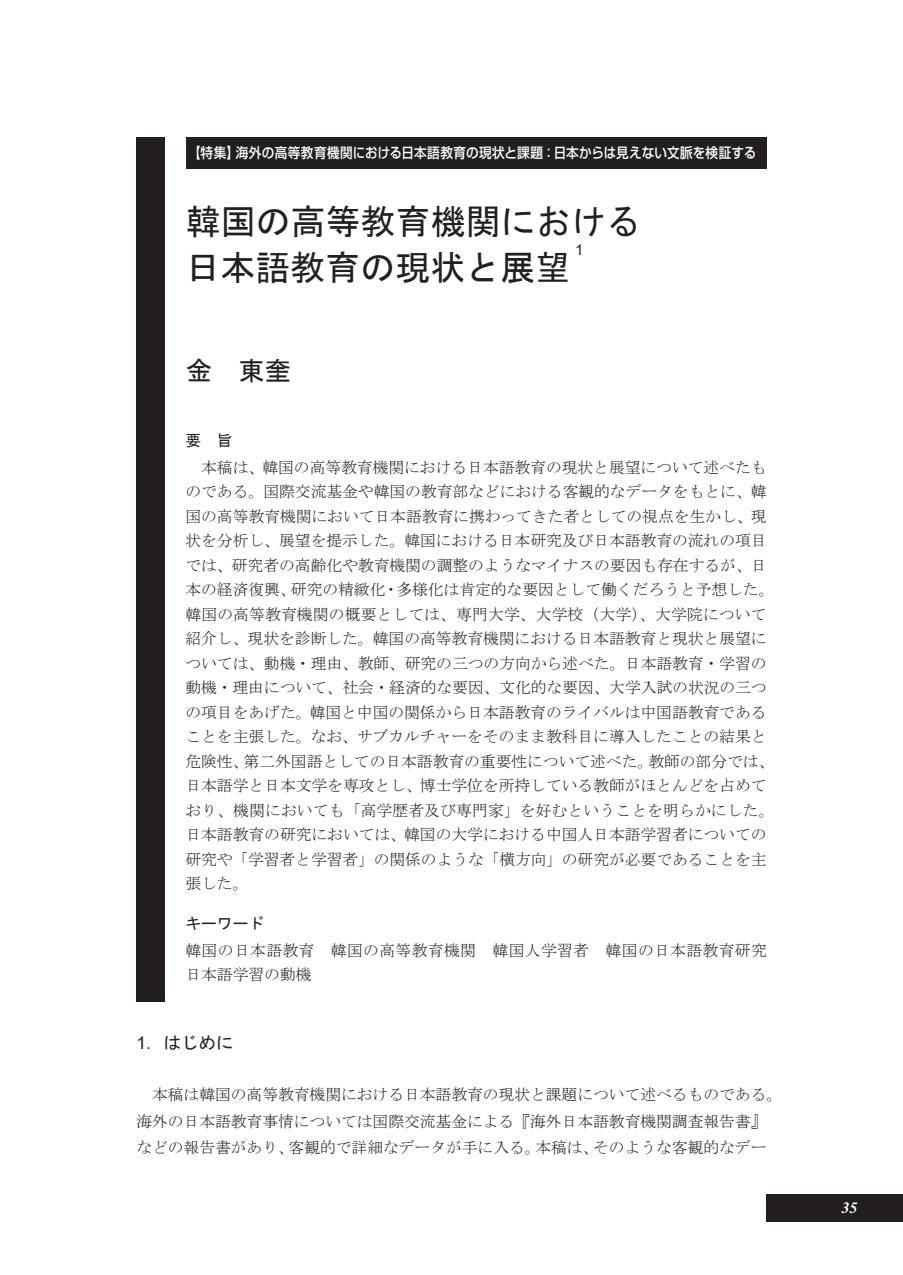
<style>
.page{position:relative;width:903px;height:1275px;background:#fff}
.page>*{position:absolute;margin:0;border:0;box-sizing:border-box;transform-origin:0 0}
.t1{font:35px/45.5px "MS Gothic";color:#231f20}
.t2{font:26.25px "MS Gothic";color:#231f20}
.t3{font:17.5px "MS Gothic";color:#231f20}
.t4{font:15.75px/24.5px "MS Mincho";color:#231f20}
.t5{font:15.75px/24.5px "MS Mincho";letter-spacing:.025em;color:#231f20}
.t6{font:15.75px "MS Gothic";color:#231f20}
.t7{font:italic 700 15.75px "Times LT Std";color:#fff}
.t8{font:14.88px "Arial";color:#231f20}
.t9{font:500 14px "Shin Go Pro";letter-spacing:.015em;color:#fff;scale:.9 1}
.s1{font-family:"Arial"}
</style>
<div class="page">
<div style="left:186px;top:137px;width:580px;height:32px;background:#231f20"></div>
<div style="left:766px;top:1194px;width:137px;height:27px;background:#231f20"></div>
<div style="left:136px;top:138px;width:29px;height:864px;background:#231f20"></div>
<p class="t9" style="left:188px;top:142px;width:633px">【特集】海外の高等教育機関における日本語教育の現状と課題：日本からは見えない文脈を検証する</p>
<h1 class="t1" style="left:185px;top:199px;width:457px">韓国の高等教育機関における日本語教育の現状と展望</h1>
<p class="t8" style="left:575px;top:240px;width:10px">1</p>
<h2 class="t2" style="left:186px;top:357px;width:106px">金 東奎</h2>
<p class="t6" style="left:185px;top:432px;width:49px">要 旨</p>
<p class="t4" style="left:185px;top:455px;width:590px;text-indent:16px">本稿は、韓国の高等教育機関における日本語教育の現状と展望について述べたものである。国際交流基金や韓国の教育部などにおける客観的なデータをもとに、韓国の高等教育機関において日本語教育に携わってきた者としての視点を生かし、現状を分析し、展望を提示した。韓国における日本研究及び日本語教育の流れの項目では、研究者の高齢化や教育機関の調整のようなマイナスの要因も存在するが、日本の経済復興、研究の精緻化・多様化は肯定的な要因として働くだろうと予想した。韓国の高等教育機関の概要としては、専門大学、大学校（大学）、大学院について紹介し、現状を診断した。韓国の高等教育機関における日本語教育と現状と展望については、動機・理由、教師、研究の三つの方向から述べた。日本語教育・学習の動機・理由について、社会・経済的な要因、文化的な要因、大学入試の状況の三つの項目をあげた。韓国と中国の関係から日本語教育のライバルは中国語教育であることを主張した。なお、サブカルチャーをそのまま教科目に導入したことの結果と危険性、第二外国語としての日本語教育の重要性について述べた。教師の部分では、日本語学と日本文学を専攻とし、博士学位を所持している教師がほとんどを占めており、機関においても「高学歴者及び専門家」を好むということを明らかにした。日本語教育の研究においては、韓国の大学における中国人日本語学習者についての研究や「学習者と学習者」の関係のような「横方向」の研究が必要であることを主張した。</p>
<p class="t6" style="left:185px;top:915px;width:80px">キーワード</p>
<p class="t5" style="left:185px;top:938px;width:583px">韓国の日本語教育 韓国の高等教育機関 韓国人学習者 韓国の日本語教育研究日本語学習の動機</p>
<p class="t3" style="left:136px;top:1033px;width:99px"><span class="s1">1</span>．はじめに</p>
<p class="t4" style="left:136px;top:1081px;width:647px;line-height:26.2px;text-indent:16px">本稿は韓国の高等教育機関における日本語教育の現状と課題について述べるものである。海外の日本語教育事情については国際交流基金による『海外日本語教育機関調査報告書』などの報告書があり、客観的で詳細なデータが手に入る。本稿は、そのような客観的なデー</p>
<p class="t7" style="left:842px;top:1198px;width:17px">35</p>
</div>
